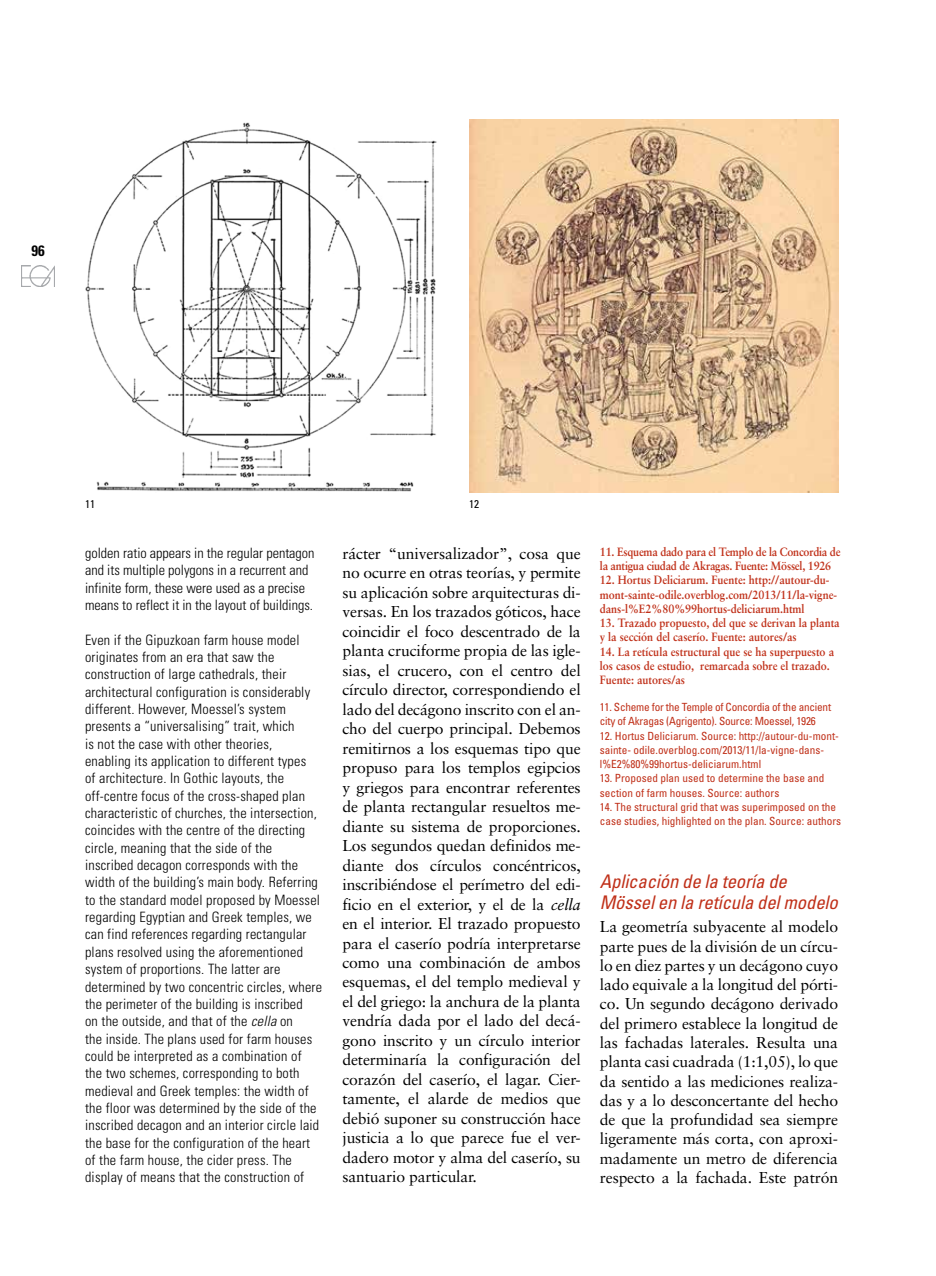
<style>
.page{position:relative;width:936px;height:1276px;background:#fff}
.page>*{position:absolute;margin:0;border:0;box-sizing:border-box;transform-origin:0 0}
.t1{font:italic condensed 18.75px/21.1px "Univers";letter-spacing:-.01em;color:#c03019}
.t2{font:15.75px/19.5px "Sabon";letter-spacing:-.01em;color:#000;text-align:justify}
.t3{font:700 condensed 15px "Univers";color:#000}
.t4{font:300 condensed 14.25px/17.4px "Univers";letter-spacing:.015em;color:#000}
.t5{font:700 12px/14.2px "Sabon";color:#c03019;scale:.9 1}
.t6{font:700 12px/14.2px "Sabon";letter-spacing:-.02em;color:#c03019;scale:.9 1}
.t7{font:condensed 11.25px/14.2px "Univers";color:#c03019}
.t8{font:condensed 11.25px/14.2px "Univers";letter-spacing:-.02em;color:#c03019}
.t9{font:condensed 11.25px "Univers";color:#000}
.s1{font-style:italic}
</style>
<div class="page">
<img style="left:22px;top:265px;width:33px;height:21px">
<img style="left:85px;top:122px;width:352px;height:370px">
<img style="left:469px;top:119px;width:369px;height:373px">
<p class="t3" style="left:32px;top:242px;width:15px">96</p>
<p class="t9" style="left:85px;top:496px;width:11px">11</p>
<p class="t9" style="left:469px;top:496px;width:11px">12</p>
<p class="t4" style="left:85px;top:544px;width:231px">golden ratio appears in the regular pentagon and its multiple polygons in a recurrent and infinite form, these were used as a precise means to reflect it in the layout of buildings.</p>
<p class="t4" style="left:85px;top:631px;width:238px">Even if the Gipuzkoan farm house model originates from an era that saw the construction of large cathedrals, their architectural configuration is considerably different. However, Moessel’s system presents a “universalising” trait, which<br>is not the case with other theories,<br>enabling its application to different types<br>of architecture. In Gothic layouts, the off-centre focus of the cross-shaped plan characteristic of churches, the intersection, coincides with the centre of the directing circle, meaning that the side of the inscribed decagon corresponds with the width of the building’s main body. Referring to the standard model proposed by Moessel regarding Egyptian and Greek temples, we can find references regarding rectangular plans resolved using the aforementioned system of proportions. The latter are determined by two concentric circles, where the perimeter of the building is inscribed<br>on the outside, and that of the <span class="s1">cella</span> on<br>the inside. The plans used for farm houses could be interpreted as a combination of the two schemes, corresponding to both medieval and Greek temples: the width of the floor was determined by the side of the inscribed decagon and an interior circle laid the base for the configuration of the heart of the farm house, the cider press. The display of means that the construction of</p>
<p class="t2" style="left:342px;top:543px;width:240px">rácter “universalizador”, cosa que no ocurre en otras teorías, y permite su aplicación sobre arquitecturas di&shy;versas. En los trazados góticos, hace coincidir el foco descentrado de la planta cruciforme propia de las igle&shy;sias, el crucero, con el centro del círculo director, correspondiendo el lado del decágono inscrito con el an&shy;cho del cuerpo principal. Debemos remitirnos a los esquemas tipo que propuso para los templos egipcios y griegos para encontrar referentes de planta rectangular resueltos me&shy;diante su sistema de proporciones.<br>Los segundos quedan definidos me&shy;diante dos círculos concéntricos, inscribiéndose el perímetro del edi&shy;ficio en el exterior, y el de la <span class="s1">cella </span>en el interior. El trazado propuesto para el caserío podría interpretarse como una combinación de ambos esquemas, el del templo medieval y el del griego: la anchura de la planta vendría dada por el lado del decá&shy;gono inscrito y un círculo interior determinaría la configuración del corazón del caserío, el lagar. Cier&shy;tamente, el alarde de medios que debió suponer su construcción hace justicia a lo que parece fue el ver&shy;dadero motor y alma del caserío, su santuario particular.</p>
<p class="t6" style="left:600px;top:544px;width:269px">11. Esquema dado para el Templo de la Concordia de la antigua ciudad de Akragas. Fuente: Mössel, 1926</p>
<p class="t5" style="left:600px;top:573px;width:265px">12. Hortus Deliciarum. Fuente: http://autour-du&shy;mont-sainte-odile.overblog.com/2013/11/la-vigne&shy;dans-l%E2%80%99hortus-deliciarum.html</p>
<p class="t5" style="left:600px;top:615px;width:268px">13. Trazado propuesto, del que se derivan la planta y la sección del caserío. Fuente: autores/as</p>
<p class="t5" style="left:600px;top:644px;width:262px">14. La retícula estructural que se ha superpuesto a los casos de estudio, remarcada sobre el trazado.<br>Fuente: autores/as</p>
<p class="t8" style="left:600px;top:700px;width:233px">11. Scheme for the Temple of Concordia of the ancient city of Akragas (Agrigento). Source: Moessel, 1926</p>
<p class="t7" style="left:600px;top:728px;width:240px">12. Hortus Deliciarum. Source: http://autour-du-mont&shy;sainte- odile.overblog.com/2013/11/la-vigne-dans&shy;l%E2%80%99hortus-deliciarum.html</p>
<p class="t7" style="left:600px;top:771px;width:226px">13. Proposed plan used to determine the base and section of farm houses. Source: authors</p>
<p class="t7" style="left:600px;top:799px;width:243px">14. The structural grid that was superimposed on the case studies, highlighted on the plan. Source: authors</p>
<p class="t1" style="left:600px;top:870px;width:239px">Aplicación de la teoría de<br>Mössel en la retícula del modelo</p>
<p class="t2" style="left:600px;top:917px;width:240px">La geometría subyacente al modelo parte pues de la división de un círcu&shy;lo en diez partes y un decágono cuyo lado equivale a la longitud del pórti&shy;co. Un segundo decágono derivado del primero establece la longitud de las fachadas laterales. Resulta una planta casi cuadrada (1:1,05), lo que da sentido a las mediciones realiza&shy;das y a lo desconcertante del hecho de que la profundidad sea siempre ligeramente más corta, con aproxi&shy;madamente un metro de diferencia respecto a la fachada. Este patrón</p>
</div>
